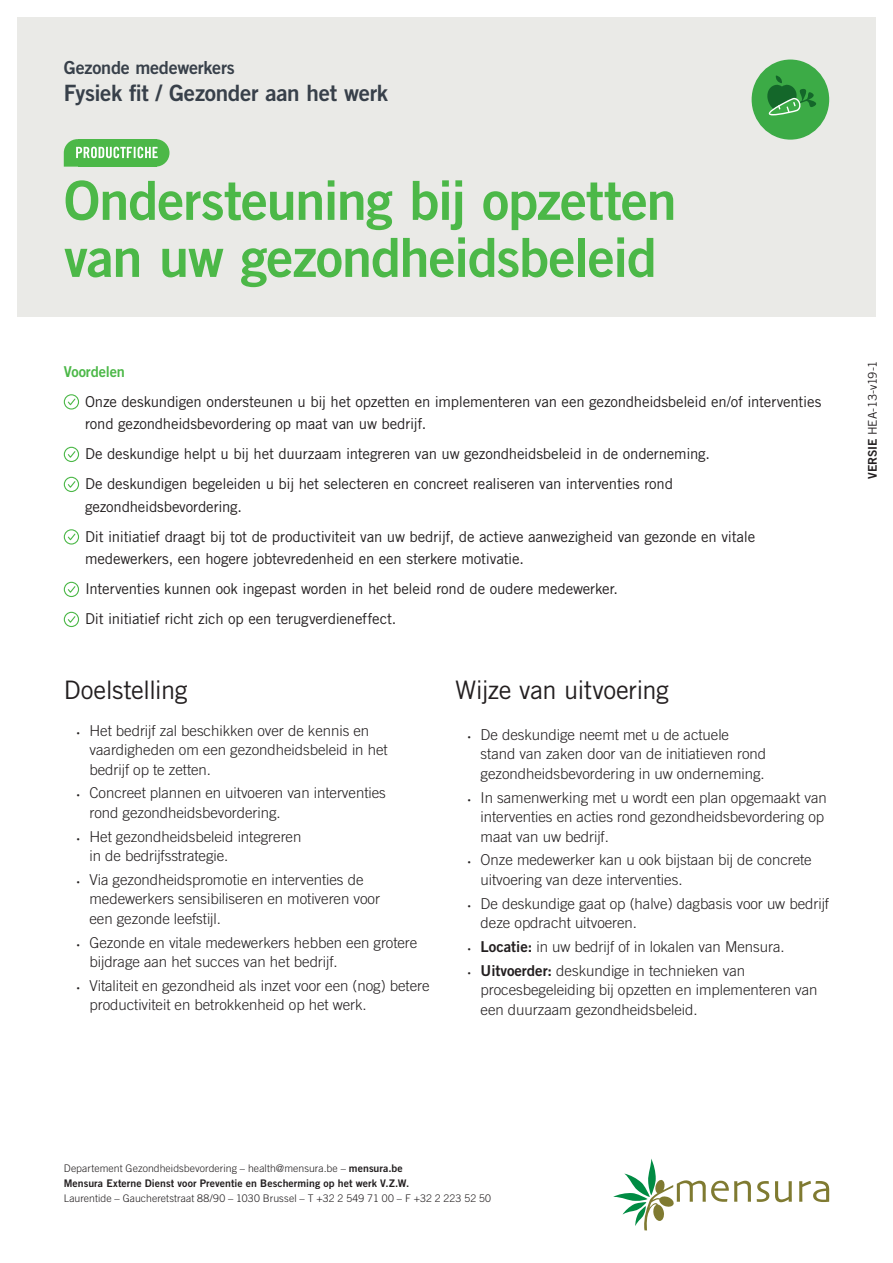
<style>
.page{position:relative;width:893px;height:1263px;background:#fff}
.page>*{position:absolute;margin:0;border:0;box-sizing:border-box;transform-origin:0 0}
.t1{font:54px/57px "Trade Gothic LT Bold Two";letter-spacing:-.02em;color:#4cb848}
.t2{font:25.5px "Trade Gothic LT";letter-spacing:-.025em;color:#231f20}
.t3{font:22.5px "Trade Gothic LT Bold Two";letter-spacing:-.015em;color:#38404a}
.t4{font:18px "Trade Gothic LT Bold Two";letter-spacing:-.01em;color:#38404a}
.t5{font:300 15px/19.5px "Trade Gothic LT";letter-spacing:-.005em;color:#231f20}
.t6{font:15px/30px "Trade Gothic LT";letter-spacing:-.015em;color:#231f20}
.t7{font:15px "Trade Gothic LT Bold Two";letter-spacing:-.01em;color:#4cb848}
.t8{font:12px "Trade Gothic LT";letter-spacing:-.03em;color:#231f20}
.t9{font:300 10.5px "Trade Gothic LT";letter-spacing:.005em;color:#231f20}
.t10{font:10.5px "Trade Gothic LT Bold Two";letter-spacing:.005em;color:#231f20}
.s1{font-family:"Myriad Pro";font-weight:400;font-size:10.5px}
.s2{font-family:"Trade Gothic LT Bold Two";font-weight:400}
.s3{font-family:"Trade Gothic LT Bold Two"}
</style>
<div class="page">
<div style="left:17px;top:17px;width:859px;height:299px;background:#eaeae7"></div>
<div style="left:752px;top:60px;width:77px;height:80px;background:#3cab46;border-radius:50%"></div>
<svg style="left:767px;top:75px;width:49px;height:41px"></svg>
<svg style="left:757px;top:1181px;width:12px;height:21px"></svg>
<svg style="left:775px;top:1181px;width:17px;height:21px"></svg>
<svg style="left:799px;top:1181px;width:30px;height:21px"></svg>
<svg style="left:613px;top:1158px;width:138px;height:72px"></svg>
<svg style="left:63px;top:394px;width:17px;height:16px"></svg>
<svg style="left:63px;top:446px;width:17px;height:16px"></svg>
<svg style="left:63px;top:476px;width:17px;height:16px"></svg>
<svg style="left:63px;top:529px;width:17px;height:16px"></svg>
<svg style="left:63px;top:581px;width:17px;height:17px"></svg>
<svg style="left:63px;top:611px;width:17px;height:17px"></svg>
<div style="left:142px;top:139px;width:27px;height:28px;background:#4cb848;border-radius:50%"></div>
<svg style="left:64px;top:139px;width:94px;height:28px;background:#6dc469"></svg>
<p class="t4" style="left:64px;top:57px;width:173px">Gezonde medewerkers</p>
<h3 class="t3" style="left:64px;top:79px;width:326px">Fysiek fit / Gezonder aan het werk</h3>
<h1 class="t1" style="left:64px;top:171px;width:614px">Ondersteuning bij opzetten van uw gezondheidsbeleid</h1>
<p class="t7" style="left:64px;top:362px;width:63px">Voordelen</p>
<p class="t6" style="left:85px;top:390px;width:738px;line-height:22.5px">Onze deskundigen ondersteunen u bij het opzetten en implementeren van een gezondheidsbeleid en/of interventies rond gezondheidsbevordering op maat van uw bedrijf.</p>
<p class="t6" style="left:85px;top:438px;width:627px">De deskundige helpt u bij het duurzaam integreren van uw gezondheidsbeleid in de onderneming.<br>De deskundigen begeleiden u bij het selecteren en concreet realiseren van interventies rond</p>
<p class="t6" style="left:85px;top:491px;width:672px">gezondheidsbevordering.<br>Dit initiatief draagt bij tot de productiviteit van uw bedrijf, de actieve aanwezigheid van gezonde en vitale</p>
<p class="t6" style="left:85px;top:543px;width:535px">medewerkers, een hogere jobtevredenheid en een sterkere motivatie.<br>Interventies kunnen ook ingepast worden in het beleid rond de oudere medewerker.<br>Dit initiatief richt zich op een terugverdieneffect.</p>
<h2 class="t2" style="left:64px;top:675px;width:125px">Doelstelling</h2>
<p class="t5" style="left:89px;top:720px;width:300px;text-indent:-13px"><span class="s1">•</span> Het bedrijf zal beschikken over de kennis en vaardigheden om een gezondheidsbeleid in het bedrijf op te zetten.</p>
<p class="t5" style="left:89px;top:783px;width:298px;text-indent:-13px"><span class="s1">•</span> Concreet plannen en uitvoeren van interventies rond gezondheidsbevordering.</p>
<p class="t5" style="left:89px;top:826px;width:213px;text-indent:-13px"><span class="s1">•</span> Het gezondheidsbeleid integreren in de bedrijfsstrategie.</p>
<p class="t5" style="left:89px;top:869px;width:292px;text-indent:-13px"><span class="s1">•</span> Via gezondheidspromotie en interventies de medewerkers sensibiliseren en motiveren voor een gezonde leefstijl.</p>
<p class="t5" style="left:89px;top:932px;width:329px;text-indent:-13px"><span class="s1">•</span> Gezonde en vitale medewerkers hebben een grotere bijdrage aan het succes van het bedrijf.</p>
<p class="t5" style="left:89px;top:975px;width:342px;text-indent:-13px"><span class="s1">•</span> Vitaliteit en gezondheid als inzet voor een (nog) betere productiviteit en betrokkenheid op het werk.</p>
<h2 class="t2" style="left:455px;top:675px;width:215px">Wijze van uitvoering</h2>
<p class="t5" style="left:481px;top:724px;width:287px;text-indent:-13px"><span class="s1">•</span> De deskundige neemt met u de actuele stand van zaken door van de initiatieven rond gezondheidsbevordering in uw onderneming.</p>
<p class="t5" style="left:481px;top:787px;width:348px;text-indent:-13px"><span class="s1">•</span> In samenwerking met u wordt een plan opgemaakt van interventies en acties rond gezondheidsbevordering op maat van uw bedrijf.</p>
<p class="t5" style="left:481px;top:850px;width:333px;text-indent:-13px"><span class="s1">•</span> Onze medewerker kan u ook bijstaan bij de concrete uitvoering van deze interventies.</p>
<p class="t5" style="left:481px;top:893px;width:350px;text-indent:-13px"><span class="s1">•</span> De deskundige gaat op (halve) dagbasis voor uw bedrijf deze opdracht uitvoeren.</p>
<p class="t5" style="left:468px;top:936px;width:318px"><span class="s1">•</span> <span class="s2">Locatie:</span> in uw bedrijf of in lokalen van Mensura.</p>
<p class="t5" style="left:481px;top:960px;width:338px;text-indent:-13px"><span class="s1">•</span> <span class="s2">Uitvoerder:</span> deskundige in technieken van procesbegeleiding bij opzetten en implementeren van een duurzaam gezondheidsbeleid.</p>
<p class="t8" style="left:865px;top:479px;width:120px;rotate:-90deg"><span class="s3">VERSIE</span> HEA-13-v19-1</p>
<p class="t9" style="left:64px;top:1162px;width:341px">Departement Gezondheidsbevordering – health@mensura.be – <span class="s2">mensura.be</span></p>
<p class="t10" style="left:64px;top:1176px;width:347px">Mensura Externe Dienst voor Preventie en Bescherming op het werk V.Z.W.</p>
<p class="t9" style="left:64px;top:1192px;width:429px">Laurentide – Gaucheretstraat 88/90 – 1030 Brussel – T +32 2 549 71 00 – F +32 2 223 52 50</p>
</div>
